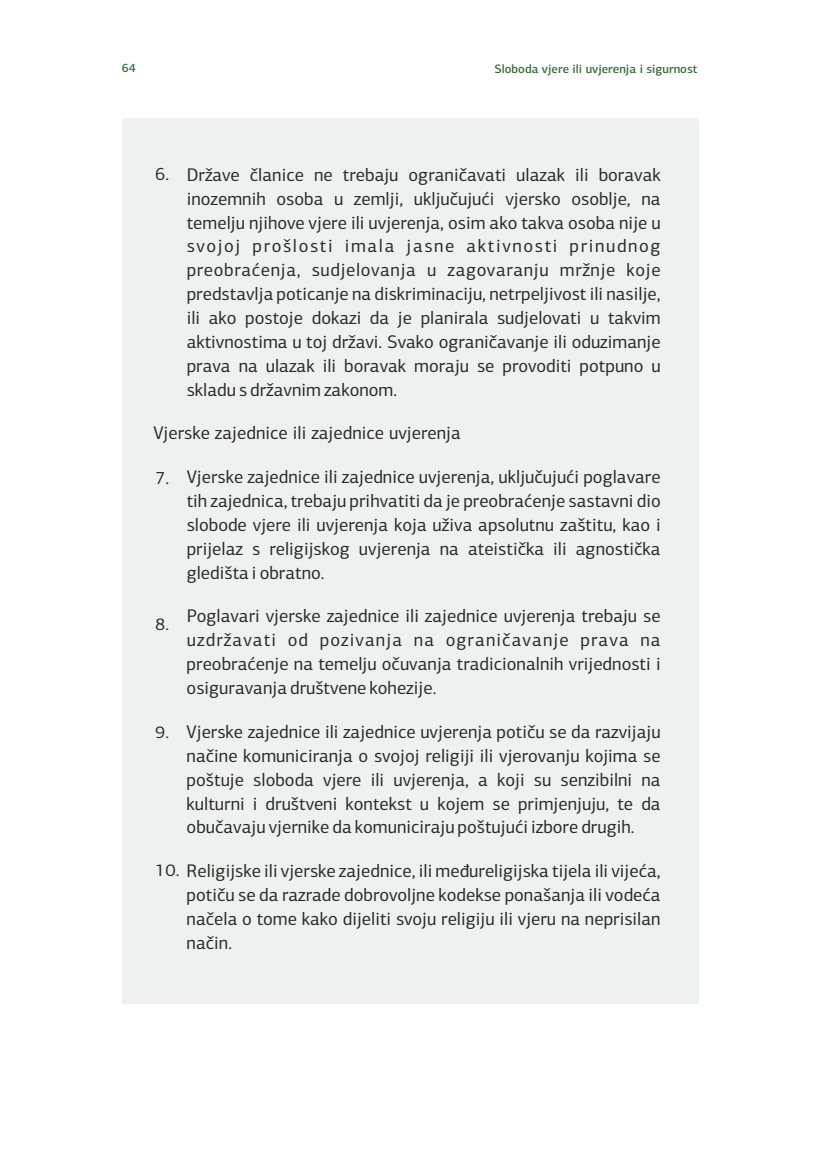
<style>
.page{position:relative;width:819px;height:1166px;background:#fff}
.page>*{position:absolute;margin:0;border:0;box-sizing:border-box;transform-origin:0 0}
.t1{font:18.38px/24px "PF Agora Sans Pro";color:#2b2a29;text-align:justify}
.t2{font:18.03px "PF Agora Sans Pro";color:#2b2a29}
.t3{font:17.15px "PF Agora Sans Pro";color:#2b2a29;scale:1.07 1}
.t4{font:500 12.25px "PF Agora Sans Pro";color:#3a683b}
.s1{font-size:17.15px}
</style>
<div class="page">
<div style="left:122px;top:118px;width:576px;height:885px;background:#eff1f1"></div>
<p class="t4" style="left:122px;top:63px;width:16px">64</p>
<p class="t4" style="left:494px;top:63px;width:204px">Sloboda vjere ili uvjerenja i sigurnost</p>
<p class="t2" style="left:155px;top:167px;width:16px">6.</p>
<p class="t1" style="left:187px;top:164px;width:475px">Države članice ne trebaju ograničavati ulazak ili boravak inozemnih osoba u zemlji, uključujući vjersko osoblje, na temelju njihove vjere ili uvjerenja, osim ako takva osoba nije u svojoj prošlosti imala jasne aktivnosti prinudnog preobraćenja, sudjelovanja u zagovaranju mržnje koje predstavlja poticanje na diskriminaciju, netrpeljivost ili nasilje, ili ako postoje dokazi da je planirala sudjelovati u takvim aktivnostima u toj državi. Svako ograničavanje ili oduzimanje prava na ulazak ili boravak moraju se provoditi potpuno u skladu s državnim zakonom.</p>
<p class="t1" style="left:153px;top:423px;width:309px">Vjerske zajednice ili zajednice uvjerenja</p>
<p class="t2" style="left:155px;top:471px;width:16px">7.</p>
<p class="t3" style="left:155px;top:617px;width:15px">8.</p>
<p class="t3" style="left:155px;top:725px;width:15px">9.</p>
<p class="t1" style="left:187px;top:466px;width:475px">Vjerske zajednice ili zajednice uvjerenja, uključujući poglavare tih zajednica, trebaju prihvatiti da je preobraćenje sastavni dio slobode vjere ili uvjerenja koja uživa apsolutnu zaštitu, kao i prijelaz s religijskog uvjerenja na ateistička ili agnostička gledišta i obratno.</p>
<p class="t1" style="left:187px;top:606px;width:475px">Poglavari vjerske zajednice ili zajednice uvjerenja trebaju se uzdržavati od pozivanja na ograničavanje prava na preobraćenje na temelju očuvanja tradicionalnih vrijednosti i osiguravanja društvene kohezije.</p>
<p class="t1" style="left:187px;top:721px;width:475px">Vjerske zajednice ili zajednice uvjerenja potiču se da razvijaju načine komuniciranja o svojoj religiji ili vjerovanju kojima se poštuje sloboda vjere ili uvjerenja, a koji su senzibilni na kulturni i društveni kontekst u kojem se primjenjuju, te da obučavaju vjernike da komuniciraju poštujući izbore drugih.</p>
<p class="t1" style="left:155px;top:860px;width:507px"><span class="s1">10.</span> Religijske ili vjerske zajednice, ili međureligijska tijela ili vijeća,</p>
<p class="t1" style="left:187px;top:884px;width:475px">potiču se da razrade dobrovoljne kodekse ponašanja ili vodeća načela o tome kako dijeliti svoju religiju ili vjeru na neprisilan način.</p>
</div>
